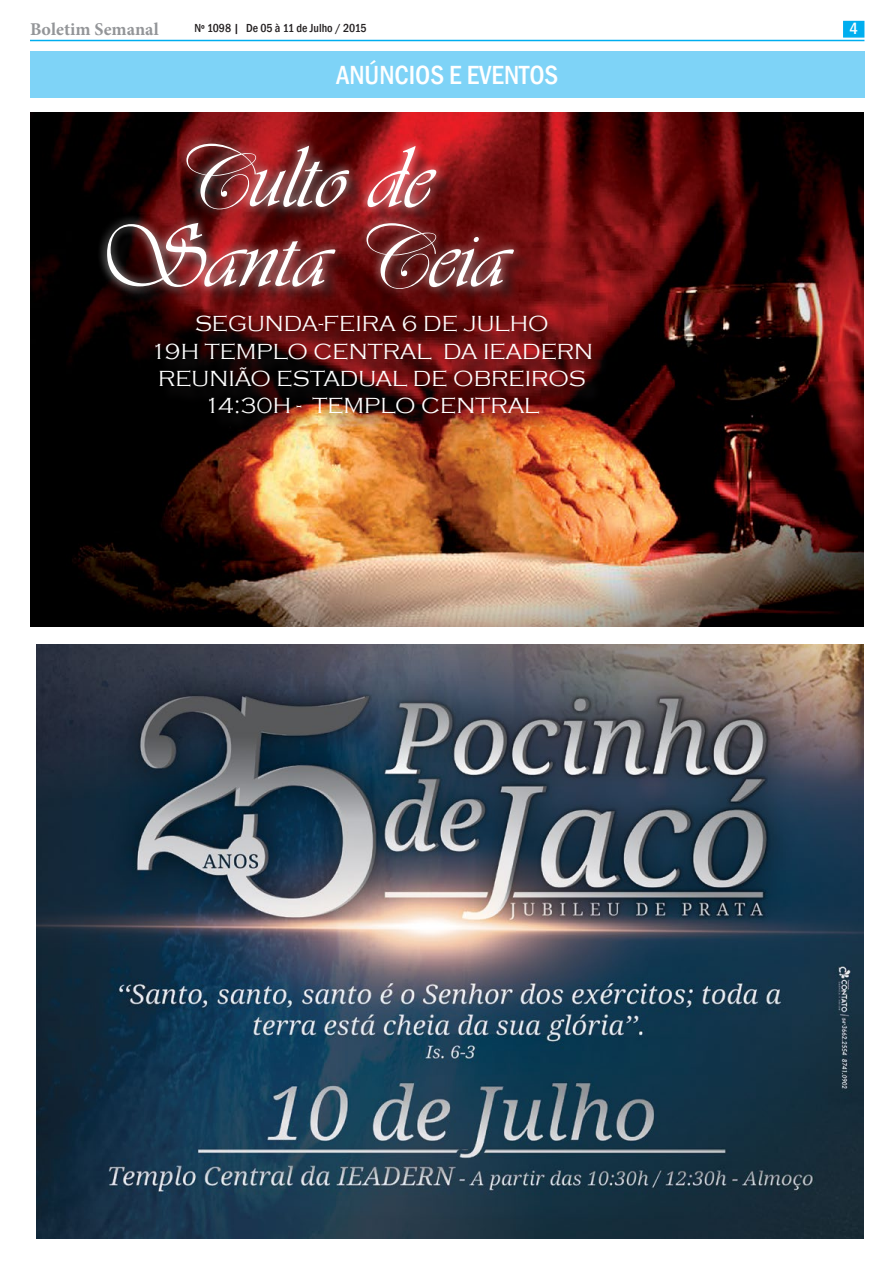
<style>
.page{position:relative;width:893px;height:1263px;background:#fff}
.page>*{position:absolute;margin:0;border:0;box-sizing:border-box;transform-origin:0 0}
.t1{font:91.5px/79.5px "Vivaldii";color:#fff;text-align:center}
.t2{font:500 condensed 27px "Franklin Gothic";color:#fff}
.t3{font:300 22.5px/27px "Copperplate Gothic";color:#fff;text-align:center}
.t4{font:700 18px "Minion Pro";color:#939598}
.t5{font:500 condensed 16.5px "Franklin Gothic";color:#fff}
.t6{font:500 condensed 12px "Franklin Gothic";color:#231f20}
.s1{font-family:"Edwardian Script ITC"}
</style>
<div class="page">
<hr style="left:30px;top:40px;width:834px;height:1px;background:#00aeef">
<div style="left:843px;top:21px;width:21px;height:17px;background:#00aeef;border:2px solid #00aeef"></div>
<img style="left:30px;top:113px;width:834px;height:513px">
<div style="left:109px;top:146px;width:424px;height:162px;background:#231f20;opacity:.75"></div>
<div style="left:97px;top:134px;width:426px;height:165px;background:#fff;opacity:.75"></div>
<div style="left:158px;top:319px;width:452px;height:112px;background:#231f20;opacity:.75"></div>
<div style="left:30px;top:51px;width:834px;height:47px;background:#7ed3f7"></div>
<img style="left:36px;top:644px;width:828px;height:594px">
<p class="t4" style="left:30px;top:16px;width:130px">Boletim Semanal</p>
<p class="t6" style="left:194px;top:20px;width:174px">Nº 1098 | De 05 à 11 de Julho / 2015</p>
<p class="t5" style="left:849px;top:18px;width:10px">4</p>
<p class="t2" style="left:336px;top:57px;width:224px">ANÚNCIOS E EVENTOS</p>
<h1 class="t1" style="left:95px;top:139px;width:413px"><span class="s1">C</span>ulto de<br>Santa <span class="s1">C</span>eia</h1>
<p class="t3" style="left:151px;top:311px;width:444px">SEGUNDA-FEIRA 6 DE JULHO<br>19H TEMPLO CENTRAL DA IEADERN<br>REUNIÃO ESTADUAL DE OBREIROS<br>14:30H - TEMPLO CENTRAL</p>
</div>
